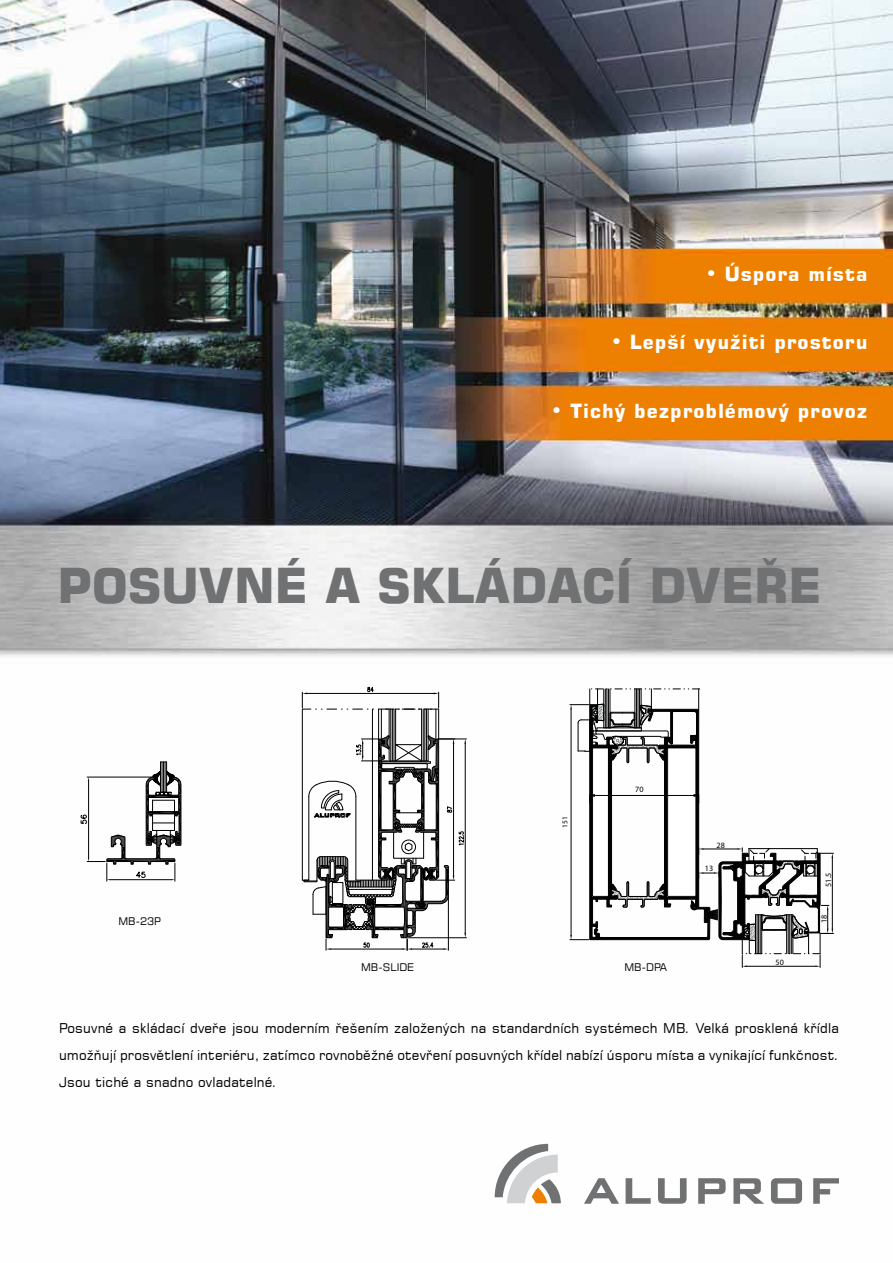
<style>
.page{position:relative;width:893px;height:1263px;background:#fff}
.page>*{position:absolute;margin:0;border:0;box-sizing:border-box;transform-origin:0 0}
.t1{font:48px "Square 721 EU Bold";color:#707172}
.t2{font:19.5px "Square 721 EU Bold";letter-spacing:.05em;color:#fff}
.t3{font:13.5px/27px "Square 721 EU Normal";letter-spacing:.01em;color:#000;text-align:justify}
.t4{font:10.5px "Square 721 EU Normal";color:#000}
.t5{font:8.1px "Myriad Pro";color:#000}
.t6{font:7.5px "Myriad Pro";color:#000}
.s1{font-family:"Square 721 EU Normal";font-size:21px}
</style>
<div class="page">
<img style="left:0;top:0;width:893px;height:1204px">
<svg style="left:495px;top:1144px;width:66px;height:59px"></svg>
<svg style="left:626px;top:1178px;width:25px;height:26px"></svg>
<svg style="left:658px;top:1178px;width:29px;height:26px"></svg>
<svg style="left:584px;top:1178px;width:35px;height:26px"></svg>
<svg style="left:698px;top:1178px;width:28px;height:26px"></svg>
<svg style="left:733px;top:1178px;width:31px;height:26px"></svg>
<svg style="left:771px;top:1178px;width:31px;height:26px"></svg>
<svg style="left:813px;top:1178px;width:26px;height:26px"></svg>
<svg style="left:570px;top:689px;width:263px;height:278px"></svg>
<hr style="left:594px;top:795px;width:100px;height:1px;background:#000">
<hr style="left:428px;top:709px;width:1px;height:52px;background:#000">
<hr style="left:426px;top:709px;width:1px;height:52px;background:#000">
<hr style="left:425px;top:709px;width:1px;height:52px;background:#000">
<hr style="left:423px;top:709px;width:1px;height:52px;background:#000">
<hr style="left:421px;top:709px;width:1px;height:52px;background:#000">
<hr style="left:395px;top:709px;width:1px;height:52px;background:#000">
<hr style="left:394px;top:709px;width:1px;height:52px;background:#000">
<hr style="left:392px;top:709px;width:1px;height:52px;background:#000">
<hr style="left:390px;top:709px;width:1px;height:52px;background:#000">
<hr style="left:389px;top:709px;width:1px;height:52px;background:#000">
<hr style="left:302px;top:709px;width:1px;height:171px;background:#000">
<hr style="left:372px;top:709px;width:1px;height:171px;background:#000">
<hr style="left:378px;top:709px;width:1px;height:31px;background:#000">
<hr style="left:381px;top:709px;width:1px;height:31px;background:#000">
<hr style="left:436px;top:709px;width:1px;height:31px;background:#000">
<hr style="left:438px;top:709px;width:1px;height:31px;background:#000">
<svg style="left:302px;top:687px;width:137px;height:23px"></svg>
<svg style="left:302px;top:735px;width:164px;height:215px"></svg>
<hr style="left:160px;top:762px;width:1px;height:30px;background:#000">
<hr style="left:162px;top:762px;width:1px;height:30px;background:#000">
<hr style="left:166px;top:762px;width:1px;height:30px;background:#000">
<hr style="left:163px;top:762px;width:1px;height:30px;background:#000">
<hr style="left:165px;top:762px;width:1px;height:30px;background:#000">
<svg style="left:80px;top:771px;width:101px;height:110px"></svg>
<h2 class="t2" style="left:705px;top:262px;width:164px"><span class="s1">•</span> Úspora místa</h2>
<h2 class="t2" style="left:610px;top:329px;width:258px"><span class="s1">•</span> Lepší využiti prostoru</h2>
<h2 class="t2" style="left:550px;top:398px;width:318px"><span class="s1">•</span> Tichý bezproblémový provoz</h2>
<h1 class="t1" style="left:57px;top:555px;width:766px">POSUVNÉ A SKLÁDACÍ DVEŘE</h1>
<p class="t4" style="left:118px;top:915px;width:44px">MB-23P</p>
<p class="t6" style="left:560px;top:828px;width:13px;rotate:-90deg">151</p>
<p class="t5" style="left:635px;top:785px;width:10px">70</p>
<p class="t4" style="left:361px;top:960px;width:54px">MB-SLIDE</p>
<p class="t4" style="left:624px;top:960px;width:44px">MB-DPA</p>
<p class="t5" style="left:717px;top:840px;width:10px">28</p>
<p class="t5" style="left:705px;top:863px;width:10px">13</p>
<p class="t5" style="left:776px;top:957px;width:10px">50</p>
<p class="t5" style="left:823px;top:887px;width:16px;rotate:-90deg">51.5</p>
<p class="t5" style="left:819px;top:923px;width:10px;rotate:-90deg">18</p>
<p class="t3" style="left:59px;top:1015px;width:781px">Posuvné a skládací dveře jsou moderním řešením založených na standardních systémech MB. Velká prosklená křídla umožňují prosvětlení interiéru, zatímco rovnoběžné otevření posuvných křídel nabízí úsporu místa a vynikající funkčnost.<br>Jsou tiché a snadno ovladatelné.</p>
</div>
